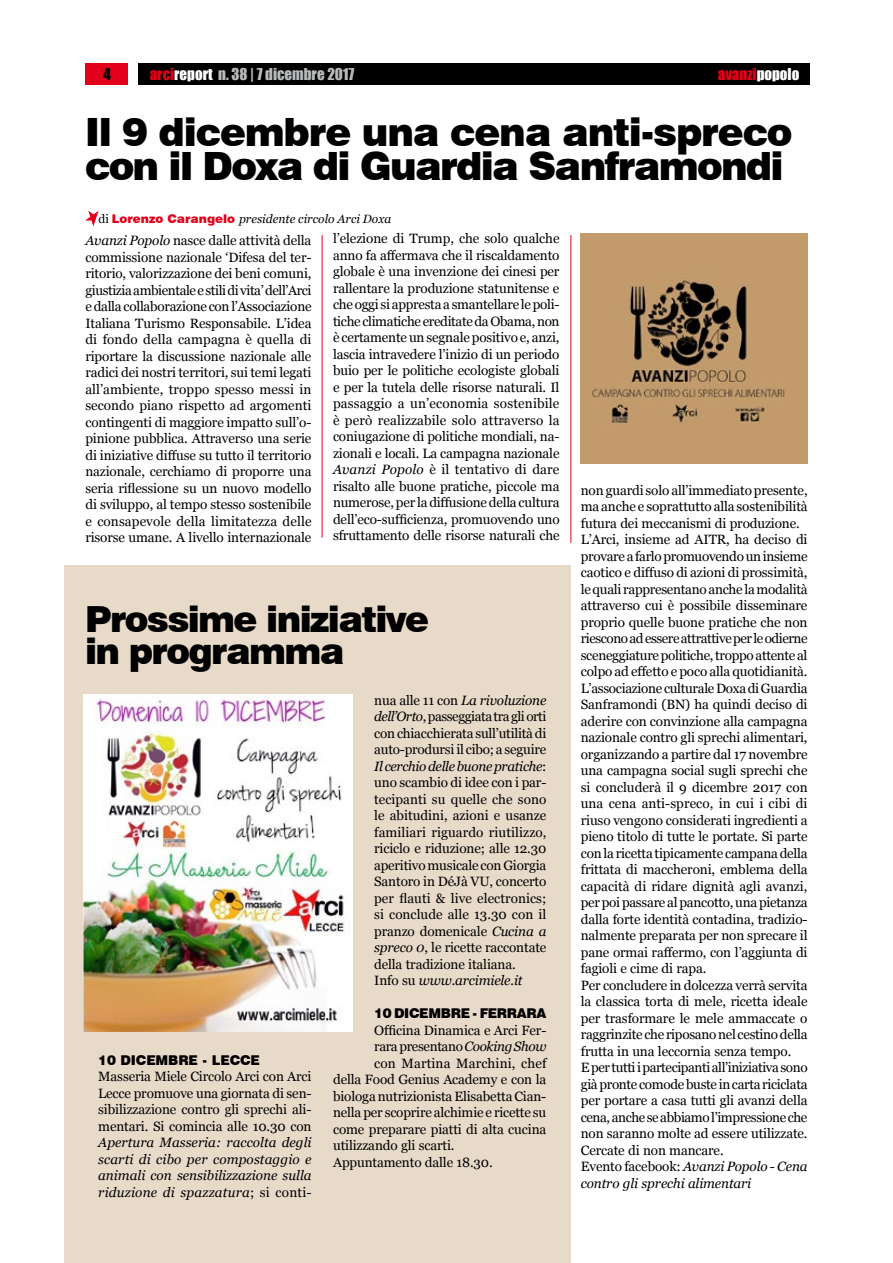
<style>
.page{position:relative;width:893px;height:1263px;background:#fff}
.page>*{position:absolute;margin:0;border:0;box-sizing:border-box;transform-origin:0 0}
.t1{font:900 39px/34.5px "Swiss 721 BT";letter-spacing:-.045em;color:#000}
.t2{font:900 36px/31.5px "Swiss 721 BT";letter-spacing:-.045em;color:#000}
.t3{font:15px "Impact";color:#b9bbbc}
.t4{font:15px "Impact";color:#e2001a}
.t5{font:15px "Impact";color:#000}
.t6{font:13.5px/16.5px "Georgia";letter-spacing:-.01em;color:#000;text-align:justify}
.t7{font:italic 13.5px/16.5px "Georgia";color:#000;text-align:justify}
.t8{font:900 13.5px "Swiss 721 BT";letter-spacing:-.025em;color:#000}
.t9{font:13.5px "Georgia";letter-spacing:.01em;color:#000}
.t10{font:italic 12px "Georgia";color:#000}
.s1{color:#e2001a}
.s2{color:#fff}
.s3{font-style:normal}
.s4{font-family:"Swiss 721 BT";font-weight:900;font-style:normal;color:#e2001a}
.s5{font-style:italic}
</style>
<div class="page">
<div style="left:85px;top:64px;width:43px;height:21px;background:#e2001a"></div>
<div style="left:138px;top:64px;width:672px;height:21px;background:#000"></div>
<div style="left:64px;top:566px;width:506px;height:697px;background:#e8dac9"></div>
<svg style="left:85px;top:211px;width:14px;height:15px"></svg>
<hr style="left:322px;top:235px;width:1px;height:303px;background:#e2001a">
<hr style="left:570px;top:235px;width:1px;height:308px;background:#e2001a">
<img style="left:83px;top:694px;width:270px;height:337px">
<img style="left:581px;top:233px;width:227px;height:230px">
<p class="t5" style="left:104px;top:62px;width:9px">4</p>
<p class="t3" style="left:150px;top:62px;width:206px"><span class="s1">arci</span><span class="s2">report</span> n. 38 | 7 dicembre 2017</p>
<p class="t4" style="left:718px;top:62px;width:83px">avanzi<span class="s2">popolo</span></p>
<h1 class="t1" style="left:85px;top:114px;width:709px">Il 9 dicembre una cena anti-spreco con il Doxa di Guardia Sanframondi</h1>
<p class="t10" style="left:99px;top:212px;width:294px"><span class="s3">di</span> <span class="s4">Lorenzo Carangelo</span> presidente circolo Arci Doxa</p>
<p class="t6" style="left:85px;top:233px;width:228px"><span class="s5">Avanzi Popolo</span> nasce dalle attività della commissione nazionale ‘Difesa del ter&shy;ritorio, valorizzazione dei beni comuni, giustizia ambientale e stili di vita’ dell’Arci e dalla collaborazione con l’Associazione Italiana Turismo Responsabile. L’idea di fondo della campagna è quella di riportare la discussione nazionale alle radici dei nostri territori, sui temi legati all’ambiente, troppo spesso messi in secondo piano rispetto ad argomenti contingenti di maggiore impatto sull’o&shy;pinione pubblica. Attraverso una serie di iniziative diffuse su tutto il territorio nazionale, cerchiamo di proporre una seria riflessione su un nuovo modello di sviluppo, al tempo stesso sostenibile e consapevole della limitatezza delle risorse umane. A livello internazionale</p>
<p class="t6" style="left:333px;top:231px;width:228px">l’elezione di Trump, che solo qualche anno fa affermava che il riscaldamento globale è una invenzione dei cinesi per rallentare la produzione statunitense e che oggi si appresta a smantellare le poli&shy;tiche climatiche ereditate da Obama, non è certamente un segnale positivo e, anzi, lascia intravedere l’inizio di un periodo buio per le politiche ecologiste globali e per la tutela delle risorse naturali. Il passaggio a un’economia sostenibile è però realizzabile solo attraverso la coniugazione di politiche mondiali, na&shy;zionali e locali. La campagna nazionale <span class="s5">Avanzi Popolo</span> è il tentativo di dare risalto alle buone pratiche, piccole ma numerose, per la diffusione della cultura dell’eco-sufficienza, promuovendo uno sfruttamento delle risorse naturali che</p>
<h2 class="t2" style="left:85px;top:603px;width:346px">Prossime iniziative in programma</h2>
<p class="t8" style="left:98px;top:1052px;width:32px">10 dic</p>
<p class="t8" style="left:146px;top:1052px;width:115px">embre - Lecce</p>
<p class="t6" style="left:98px;top:1069px;width:215px">Masseria Miele Circolo Arci con Arci Lecce promuove una giornata di sen&shy;sibilizzazione contro gli sprechi ali&shy;mentari. Si comincia alle 10.30 con</p>
<p class="t7" style="left:98px;top:1134px;width:215px">Apertura Masseria: raccolta degli scarti di cibo per compostaggio e animali con sensibilizzazione sulla riduzione di spazzatura<span class="s3">; si conti-</span></p>
<p class="t6" style="left:374px;top:692px;width:174px;text-align:left">nua alle 11 con <span class="s5">La rivoluzione dell’Orto</span>, passeggiata tra gli orti con chiacchierata sull’utilità di auto-prodursi il cibo; a seguire<br><span class="s5">Il cerchio delle buone pratiche</span>: uno scambio di idee con i par&shy;tecipanti su quelle che sono le abitudini, azioni e usanze familiari riguardo riutilizzo, riciclo e riduzione; alle 12.30 aperitivo musicale con Giorgia<br>Santoro in DéJà VU, concerto per flauti &amp; live electronics; si conclude alle 13.30 con il pranzo domenicale <span class="s5">Cucina a spreco 0</span>, le ricette raccontate della tradizione italiana.<br>Info su <span class="s5">www.arcimiele.it</span></p>
<p class="t8" style="left:374px;top:1005px;width:29px">10 dic</p>
<p class="t8" style="left:419px;top:1005px;width:128px">embre - Ferrara</p>
<p class="t6" style="left:374px;top:1022px;width:174px">Officina Dinamica e Arci Fer-</p>
<p class="t6" style="left:374px;top:1038px;width:174px">rara presentano <span class="s5">Cooking Show</span></p>
<p class="t9" style="left:374px;top:1055px;width:174px">con Martina Marchini, chef</p>
<p class="t6" style="left:333px;top:1071px;width:215px">della Food Genius Academy e con la</p>
<p class="t6" style="left:333px;top:1088px;width:215px">biologa nutrizionista Elisabetta Cian-</p>
<p class="t6" style="left:333px;top:1104px;width:215px">nella per scoprire alchimie e ricette su</p>
<p class="t6" style="left:333px;top:1121px;width:215px">come preparare piatti di alta cucina</p>
<p class="t6" style="left:333px;top:1137px;width:123px">utilizzando gli scarti.</p>
<p class="t6" style="left:333px;top:1154px;width:161px">Appuntamento dalle 18.30.</p>
<p class="t6" style="left:581px;top:482px;width:228px;text-align:left">non guardi solo all’immediato presente, ma anche e soprattutto alla sostenibilità futura dei meccanismi di produzione.<br>L’Arci, insieme ad AITR, ha deciso di provare a farlo promuovendo un insieme caotico e diffuso di azioni di prossimità, le quali rappresentano anche la modalità attraverso cui è possibile disseminare proprio quelle buone pratiche che non riescono ad essere attrattive per le odierne sceneggiature politiche, troppo attente al colpo ad effetto e poco alla quotidianità.<br>L’associazione culturale Doxa di Guardia Sanframondi (BN) ha quindi deciso di aderire con convinzione alla campagna nazionale contro gli sprechi alimentari, organizzando a partire dal 17 novembre una campagna social sugli sprechi che si concluderà il 9 dicembre 2017 con una cena anti-spreco, in cui i cibi di riuso vengono considerati ingredienti a pieno titolo di tutte le portate. Si parte con la ricetta tipicamente campana della frittata di maccheroni, emblema della capacità di ridare dignità agli avanzi, per poi passare al pancotto, una pietanza dalla forte identità contadina, tradizio&shy;nalmente preparata per non sprecare il pane ormai raffermo, con l’aggiunta di fagioli e cime di rapa.<br>Per concludere in dolcezza verrà servita la classica torta di mele, ricetta ideale per trasformare le mele ammaccate o raggrinzite che riposano nel cestino della frutta in una leccornia senza tempo.<br>E per tutti i partecipanti all’iniziativa sono già pronte comode buste in carta riciclata per portare a casa tutti gli avanzi della cena, anche se abbiamo l’impressione che non saranno molte ad essere utilizzate.<br>Cercate di non mancare.<br>Evento facebook: <span class="s5">Avanzi Popolo - Cena contro gli sprechi alimentari</span></p>
</div>
